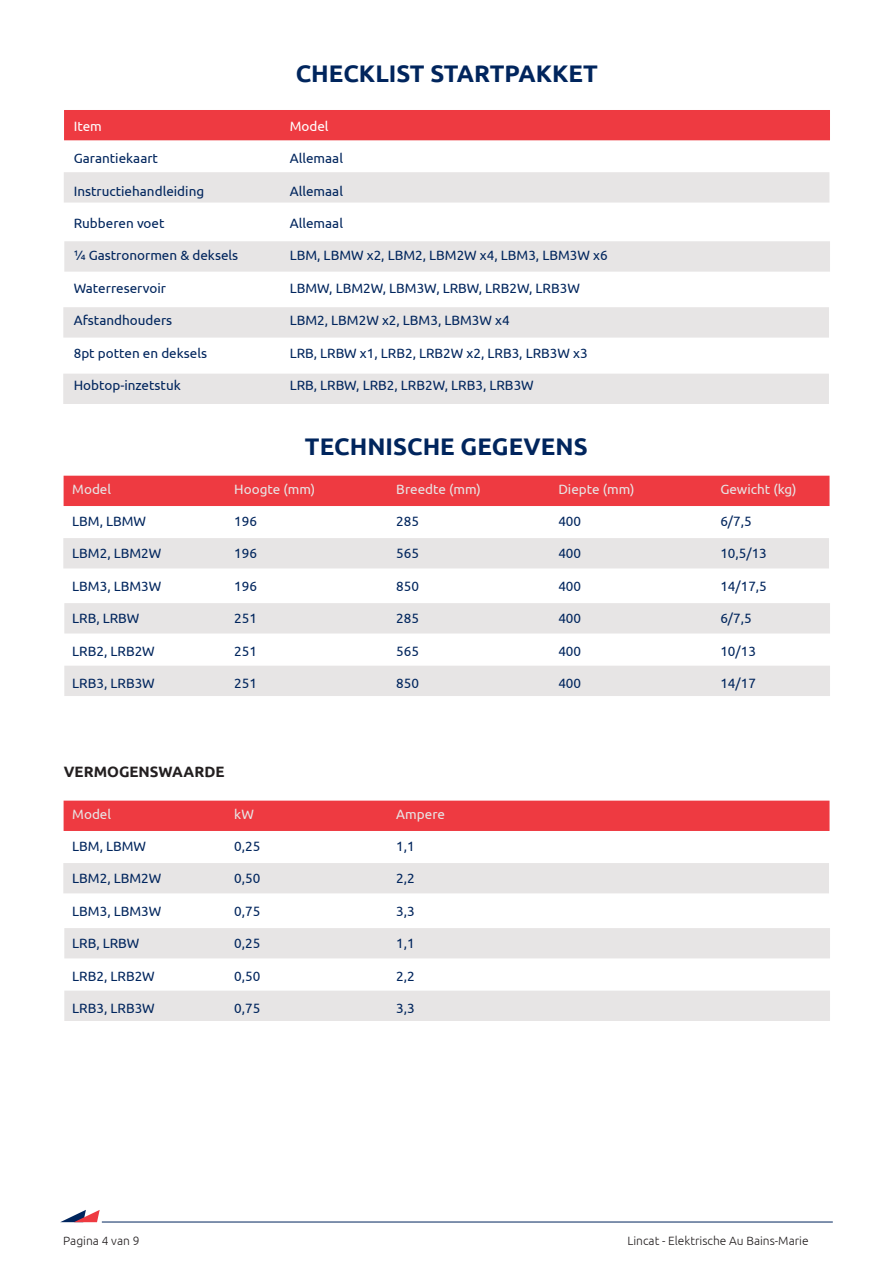
<style>
.page{position:relative;width:893px;height:1263px;background:#fff}
.page>*{position:absolute;margin:0;border:0;box-sizing:border-box;transform-origin:0 0}
.t1{font:700 24px "Ubuntu";color:#00255d}
.t2{font:700 15px "Ubuntu";color:#231f20}
.t3{font:13.5px "Ubuntu";color:#00255d}
.t4{font:13.5px "Ubuntu";color:#e7e5e5}
.t5{font:13.5px "Ubuntu";color:#fff}
.t6{font:300 12px "Ubuntu";color:#231f20}
</style>
<div class="page">
<hr style="left:102px;top:1222px;width:731px;height:1px;background:#00255d">
<svg style="left:61px;top:1210px;width:39px;height:12px"></svg>
<div style="left:64px;top:241px;width:766px;height:31px;background:#e7e5e5"></div>
<div style="left:63px;top:307px;width:766px;height:31px;background:#e7e5e5"></div>
<div style="left:63px;top:374px;width:766px;height:30px;background:#e7e5e5"></div>
<div style="left:64px;top:110px;width:766px;height:30px;background:#ee3a41"></div>
<div style="left:64px;top:172px;width:765px;height:31px;background:#e7e5e5;border:2px solid #e7e5e5"></div>
<div style="left:64px;top:603px;width:766px;height:30px;background:#e7e5e5"></div>
<div style="left:64px;top:666px;width:766px;height:30px;background:#e7e5e5"></div>
<div style="left:64px;top:476px;width:765px;height:30px;background:#ee3a41"></div>
<div style="left:63px;top:538px;width:766px;height:30px;background:#e7e5e5"></div>
<div style="left:64px;top:928px;width:766px;height:30px;background:#e7e5e5"></div>
<div style="left:64px;top:990px;width:766px;height:31px;background:#e7e5e5;border:2px solid #e7e5e5"></div>
<div style="left:64px;top:801px;width:765px;height:30px;background:#ee3a41"></div>
<div style="left:63px;top:863px;width:766px;height:30px;background:#e7e5e5"></div>
<p class="t1" style="left:296px;top:59px;width:304px">CHECKLIST STARTPAKKET</p>
<p class="t5" style="left:74px;top:118px;width:30px">Item</p>
<p class="t5" style="left:290px;top:118px;width:40px">Model</p>
<p class="t3" style="left:74px;top:150px;width:86px">Garantiekaart</p>
<p class="t3" style="left:290px;top:150px;width:55px">Allemaal</p>
<p class="t3" style="left:74px;top:183px;width:132px">Instructiehandleiding</p>
<p class="t3" style="left:290px;top:183px;width:55px">Allemaal</p>
<p class="t3" style="left:74px;top:215px;width:92px">Rubberen voet</p>
<p class="t3" style="left:290px;top:215px;width:55px">Allemaal</p>
<p class="t3" style="left:74px;top:247px;width:166px">¼ Gastronormen &amp; deksels</p>
<p class="t3" style="left:290px;top:247px;width:319px">LBM, LBMW x2, LBM2, LBM2W x4, LBM3, LBM3W x6</p>
<p class="t3" style="left:74px;top:280px;width:94px">Waterreservoir</p>
<p class="t3" style="left:290px;top:280px;width:292px">LBMW, LBM2W, LBM3W, LRBW, LRB2W, LRB3W</p>
<p class="t3" style="left:74px;top:312px;width:100px">Afstandhouders</p>
<p class="t3" style="left:290px;top:312px;width:221px">LBM2, LBM2W x2, LBM3, LBM3W x4</p>
<p class="t3" style="left:74px;top:345px;width:135px">8pt potten en deksels</p>
<p class="t3" style="left:290px;top:345px;width:299px">LRB, LRBW x1, LRB2, LRB2W x2, LRB3, LRB3W x3</p>
<p class="t3" style="left:74px;top:377px;width:109px">Hobtop-inzetstuk</p>
<p class="t3" style="left:290px;top:377px;width:246px">LRB, LRBW, LRB2, LRB2W, LRB3, LRB3W</p>
<p class="t1" style="left:305px;top:432px;width:284px">TECHNISCHE GEGEVENS</p>
<p class="t4" style="left:72px;top:481px;width:40px">Model</p>
<p class="t4" style="left:234px;top:481px;width:82px">Hoogte (mm)</p>
<p class="t4" style="left:396px;top:481px;width:86px">Breedte (mm)</p>
<p class="t4" style="left:558px;top:481px;width:78px">Diepte (mm)</p>
<p class="t4" style="left:720px;top:481px;width:78px">Gewicht (kg)</p>
<p class="t3" style="left:72px;top:513px;width:75px">LBM, LBMW</p>
<p class="t3" style="left:234px;top:513px;width:24px">196</p>
<p class="t3" style="left:396px;top:513px;width:24px">285</p>
<p class="t3" style="left:558px;top:513px;width:24px">400</p>
<p class="t3" style="left:720px;top:513px;width:33px">6/7,5</p>
<p class="t3" style="left:72px;top:545px;width:91px">LBM2, LBM2W</p>
<p class="t3" style="left:234px;top:545px;width:24px">196</p>
<p class="t3" style="left:396px;top:545px;width:24px">565</p>
<p class="t3" style="left:558px;top:545px;width:24px">400</p>
<p class="t3" style="left:720px;top:545px;width:48px">10,5/13</p>
<p class="t3" style="left:72px;top:578px;width:91px">LBM3, LBM3W</p>
<p class="t3" style="left:234px;top:578px;width:24px">196</p>
<p class="t3" style="left:396px;top:578px;width:24px">850</p>
<p class="t3" style="left:558px;top:578px;width:24px">400</p>
<p class="t3" style="left:720px;top:578px;width:48px">14/17,5</p>
<p class="t3" style="left:72px;top:610px;width:69px">LRB, LRBW</p>
<p class="t3" style="left:234px;top:610px;width:24px">251</p>
<p class="t3" style="left:396px;top:610px;width:24px">285</p>
<p class="t3" style="left:558px;top:610px;width:24px">400</p>
<p class="t3" style="left:720px;top:610px;width:33px">6/7,5</p>
<p class="t3" style="left:72px;top:643px;width:84px">LRB2, LRB2W</p>
<p class="t3" style="left:234px;top:643px;width:24px">251</p>
<p class="t3" style="left:396px;top:643px;width:24px">565</p>
<p class="t3" style="left:558px;top:643px;width:24px">400</p>
<p class="t3" style="left:720px;top:643px;width:37px">10/13</p>
<p class="t3" style="left:72px;top:675px;width:84px">LRB3, LRB3W</p>
<p class="t3" style="left:234px;top:675px;width:24px">251</p>
<p class="t3" style="left:396px;top:675px;width:24px">850</p>
<p class="t3" style="left:558px;top:675px;width:24px">400</p>
<p class="t3" style="left:720px;top:675px;width:37px">14/17</p>
<p class="t2" style="left:64px;top:763px;width:162px">VERMOGENSWAARDE</p>
<p class="t4" style="left:72px;top:805px;width:40px">Model</p>
<p class="t4" style="left:234px;top:805px;width:21px">kW</p>
<p class="t4" style="left:396px;top:805px;width:50px">Ampere</p>
<p class="t3" style="left:72px;top:838px;width:75px">LBM, LBMW</p>
<p class="t3" style="left:234px;top:838px;width:28px">0,25</p>
<p class="t3" style="left:396px;top:838px;width:20px">1,1</p>
<p class="t3" style="left:72px;top:870px;width:91px">LBM2, LBM2W</p>
<p class="t3" style="left:234px;top:870px;width:28px">0,50</p>
<p class="t3" style="left:396px;top:870px;width:20px">2,2</p>
<p class="t3" style="left:72px;top:903px;width:91px">LBM3, LBM3W</p>
<p class="t3" style="left:234px;top:903px;width:28px">0,75</p>
<p class="t3" style="left:396px;top:903px;width:20px">3,3</p>
<p class="t3" style="left:72px;top:935px;width:69px">LRB, LRBW</p>
<p class="t3" style="left:234px;top:935px;width:28px">0,25</p>
<p class="t3" style="left:396px;top:935px;width:20px">1,1</p>
<p class="t3" style="left:72px;top:967px;width:84px">LRB2, LRB2W</p>
<p class="t3" style="left:234px;top:967px;width:28px">0,50</p>
<p class="t3" style="left:396px;top:967px;width:20px">2,2</p>
<p class="t3" style="left:72px;top:1000px;width:84px">LRB3, LRB3W</p>
<p class="t3" style="left:234px;top:1000px;width:28px">0,75</p>
<p class="t3" style="left:396px;top:1000px;width:20px">3,3</p>
<p class="t6" style="left:63px;top:1234px;width:78px">Pagina 4 van 9</p>
<p class="t6" style="left:627px;top:1234px;width:183px">Lincat - Elektrische Au Bains-Marie</p>
</div>
